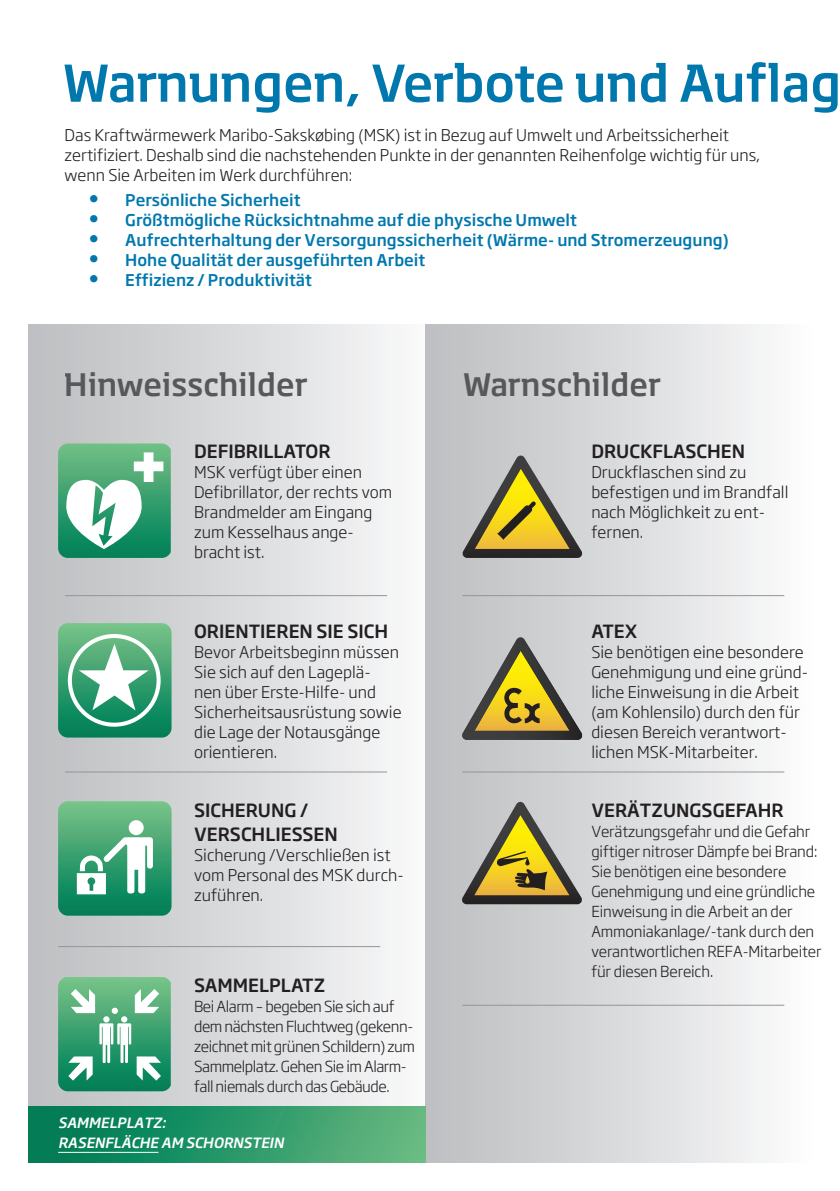
<style>
.page{position:relative;width:840px;height:1191px;background:#fff}
.page>*{position:absolute;margin:0;border:0;box-sizing:border-box;transform-origin:0 0}
.t1{font:500 50px "REF Aoverskrift";color:#0078ae}
.t2{font:500 30.6px "REF Aoverskrift";letter-spacing:.01em;color:#57585a}
.t3{font:500 18px/24px "REF Atekst";color:#231f20}
.t4{font:300 16px/20px "REF Atekst";color:#231f20}
.t5{font:500 16px "REF Atekst";color:#0078ae}
.t6{font:300 15px/20px "REF Atekst";letter-spacing:-.01em;color:#231f20}
.t7{font:300 15px/20px "REF Atekst";letter-spacing:-.03em;color:#231f20}
.t8{font:italic 500 14px/20px "REF Atekst";color:#fff}
.s1{font-family:"Myriad Pro";font-weight:700;font-size:28px}
</style>
<div class="page">
<div style="left:28px;top:324px;width:416px;height:838px;background:linear-gradient(to right,#bcbdbf,#fafbfc)"></div>
<div style="left:425px;top:324px;width:386px;height:838px;background:linear-gradient(to right,#bbbcbf,#fbfbfc)"></div>
<svg style="left:58px;top:977px;width:113px;height:114px"></svg>
<svg style="left:58px;top:801px;width:113px;height:114px"></svg>
<svg style="left:462px;top:637px;width:120px;height:103px;background:#aba275"></svg>
<svg style="left:462px;top:455px;width:120px;height:103px;background:#aea474"></svg>
<svg style="left:461px;top:802px;width:121px;height:102px;background:#aaa074"></svg>
<hr style="left:65px;top:595px;width:322px;height:1px;background:#939598">
<hr style="left:462px;top:595px;width:321px;height:1px;background:#939598">
<hr style="left:65px;top:771px;width:322px;height:1px;background:#939598">
<hr style="left:462px;top:771px;width:321px;height:1px;background:#939598">
<hr style="left:58px;top:946px;width:322px;height:1px;background:#939598">
<svg style="left:58px;top:623px;width:113px;height:114px"></svg>
<svg style="left:58px;top:443px;width:113px;height:115px"></svg>
<svg style="left:28px;top:1106px;width:397px;height:56px;background:#2b9768"></svg>
<hr style="left:58px;top:1151px;width:100px;height:1px;background:#fff">
<hr style="left:462px;top:1004px;width:321px;height:1px;background:#939598">
<h1 class="t1" style="left:62px;top:44px;width:779px">Warnungen, Verbote und Auflag</h1>
<p class="t4" style="left:65px;top:124px;width:696px">Das Kraftwärmewerk Maribo-Sakskøbing (MSK) ist in Bezug auf Umwelt und Arbeitssicherheit zertifiziert. Deshalb sind die nachstehenden Punkte in der genannten Reihenfolge wichtig für uns, wenn Sie Arbeiten im Werk durchführen:</p>
<p class="t5" style="left:89px;top:187px;width:213px"><span class="s1">•</span> Persönliche Sicherheit</p>
<p class="t5" style="left:89px;top:207px;width:489px"><span class="s1">•</span> Größtmögliche Rücksichtnahme auf die physische Umwelt</p>
<p class="t5" style="left:89px;top:227px;width:640px"><span class="s1">•</span> Aufrechterhaltung der Versorgungssicherheit (Wärme- und Stromerzeugung)</p>
<p class="t5" style="left:89px;top:247px;width:337px"><span class="s1">•</span> Hohe Qualität der ausgeführten Arbeit</p>
<p class="t5" style="left:89px;top:267px;width:224px"><span class="s1">•</span> Effizienz / Produktivität</p>
<h2 class="t2" style="left:65px;top:360px;width:244px">Hinweisschilder</h2>
<h2 class="t2" style="left:462px;top:360px;width:200px">Warnschilder</h2>
<p class="t3" style="left:194px;top:438px;width:138px">DEFIBRILLATOR</p>
<p class="t4" style="left:194px;top:461px;width:199px">MSK verfügt über einen<br>Defibrillator, der rechts vom<br>Brandmelder am Eingang zum Kesselhaus ange&shy;bracht ist.</p>
<p class="t3" style="left:194px;top:618px;width:195px">ORIENTIEREN SIE SICH</p>
<p class="t4" style="left:194px;top:641px;width:209px">Bevor Arbeitsbeginn müssen<br>Sie sich auf den Lageplä&shy;nen über Erste-Hilfe- und<br>Sicherheitsausrüstung sowie die Lage der Notausgänge orientieren.</p>
<p class="t3" style="left:194px;top:797px;width:145px">SICHERUNG /<br>VERSCHLIESSEN</p>
<p class="t4" style="left:194px;top:844px;width:211px">Sicherung /Verschließen ist vom Personal des MSK durch&shy;zuführen.</p>
<p class="t3" style="left:194px;top:972px;width:133px">SAMMELPLATZ</p>
<p class="t7" style="left:194px;top:995px;width:222px">Bei Alarm – begeben Sie sich auf dem nächsten Fluchtweg (gekenn&shy;zeichnet mit grünen Schildern) zum<br>Sammelplatz. Gehen Sie im Alarm&shy;fall niemals durch das Gebäude.</p>
<p class="t8" style="left:58px;top:1112px;width:231px">SAMMELPLATZ:<br>RASENFLÄCHE AM SCHORNSTEIN</p>
<p class="t3" style="left:591px;top:438px;width:155px">DRUCKFLASCHEN</p>
<p class="t4" style="left:591px;top:461px;width:198px">Druckflaschen sind zu befestigen und im Brandfall nach Möglichkeit zu ent&shy;fernen.</p>
<p class="t3" style="left:591px;top:618px;width:48px">ATEX</p>
<p class="t4" style="left:591px;top:641px;width:218px">Sie benötigen eine besondere<br>Genehmigung und eine gründ&shy;liche Einweisung in die Arbeit (am Kohlensilo) durch den für diesen Bereich verantwort&shy;lichen MSK-Mitarbeiter.</p>
<p class="t3" style="left:591px;top:797px;width:194px">VERÄTZUNGSGEFAHR</p>
<p class="t6" style="left:591px;top:820px;width:232px">Verätzungsgefahr und die Gefahr giftiger nitroser Dämpfe bei Brand:<br>Sie benötigen eine besondere<br>Genehmigung und eine gründliche<br>Einweisung in die Arbeit an der<br>Ammoniakanlage/-tank durch den verantwortlichen REFA-Mitarbeiter für diesen Bereich.</p>
</div>
